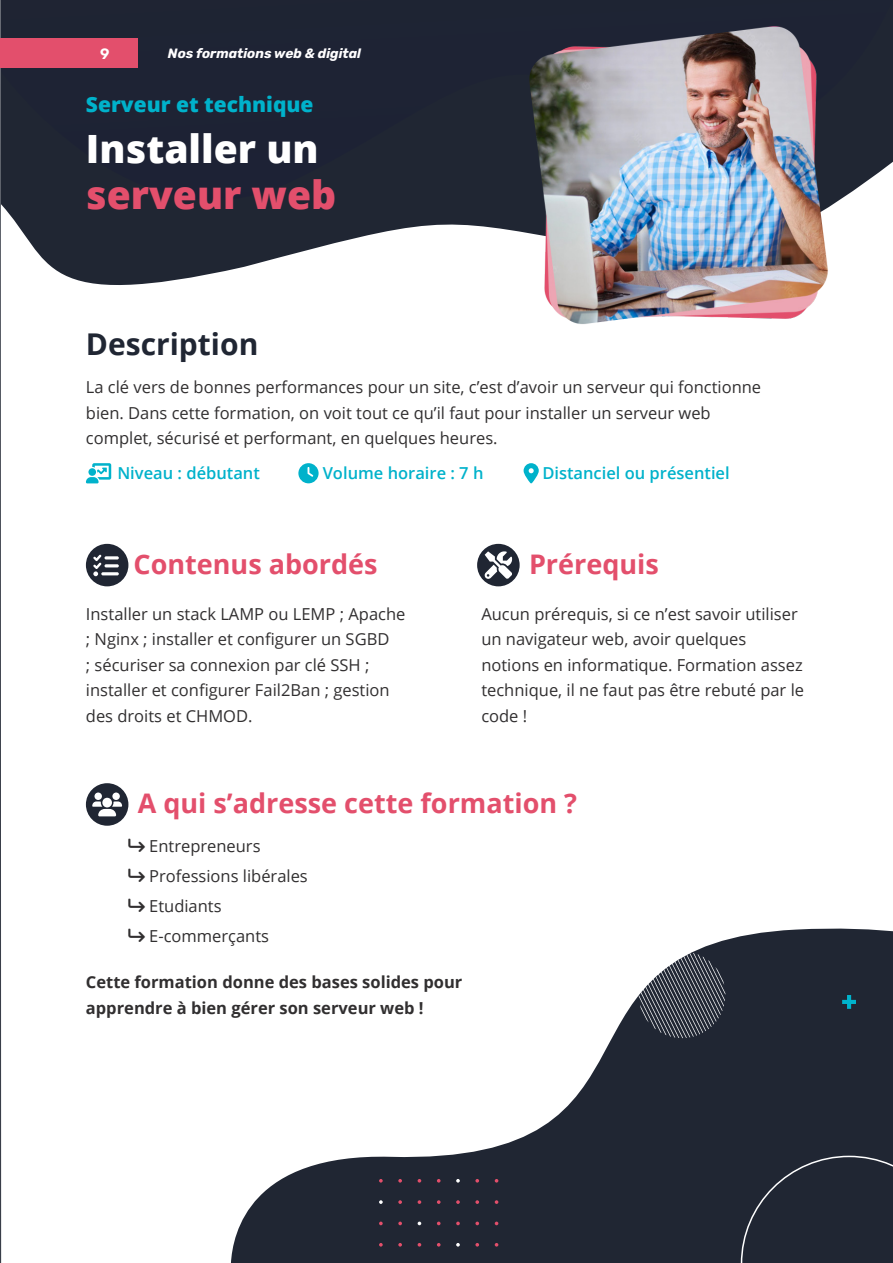
<style>
.page{position:relative;width:893px;height:1263px;background:#fff}
.page>*{position:absolute;margin:0;border:0;box-sizing:border-box;transform-origin:0 0}
.Sub_Headline{font:800 39px "Open Sans";color:#fff}
.Sub_Headline-2{font:800 39px "Open Sans";color:#e34f6c}
.Headliners{font:700 30px "Open Sans";color:#202633}
.Headliners-2{font:700 27px "Open Sans";color:#e34f6c}
.Sub_Headline-3{font:800 21px "Open Sans";color:#00b2cb}
.Body_Text{font:16.5px/25.5px "Open Sans";color:#312f30}
.Body_Text-2{font:700 16.5px/25.5px "Open Sans";color:#312f30}
.Headliners-3{font:600 16.5px "Open Sans";color:#00b2cb}
.t1{font:600 15px "Rubik";color:#fff}
.t2{font:italic 700 13.5px "Rubik";color:#fffeff}
</style>
<div class="page">
<svg style="left:231px;top:928px;width:662px;height:335px;fill:#202633"></svg>
<svg style="left:639px;top:951px;width:86px;height:87px;background:#5e626b"></svg>
<svg style="left:379px;top:1179px;width:4px;height:3px"></svg>
<svg style="left:398px;top:1179px;width:4px;height:3px"></svg>
<svg style="left:437px;top:1179px;width:4px;height:3px"></svg>
<svg style="left:456px;top:1179px;width:4px;height:3px"></svg>
<svg style="left:475px;top:1179px;width:4px;height:3px"></svg>
<svg style="left:379px;top:1200px;width:4px;height:4px"></svg>
<svg style="left:398px;top:1200px;width:4px;height:4px"></svg>
<svg style="left:418px;top:1200px;width:3px;height:4px"></svg>
<svg style="left:437px;top:1200px;width:4px;height:4px"></svg>
<svg style="left:456px;top:1200px;width:4px;height:4px"></svg>
<svg style="left:475px;top:1200px;width:4px;height:4px"></svg>
<svg style="left:495px;top:1200px;width:3px;height:4px"></svg>
<svg style="left:379px;top:1221px;width:4px;height:4px"></svg>
<svg style="left:398px;top:1221px;width:4px;height:4px"></svg>
<svg style="left:418px;top:1221px;width:3px;height:4px"></svg>
<svg style="left:437px;top:1221px;width:4px;height:4px"></svg>
<svg style="left:456px;top:1221px;width:4px;height:4px"></svg>
<svg style="left:475px;top:1221px;width:4px;height:4px"></svg>
<svg style="left:495px;top:1221px;width:3px;height:4px"></svg>
<svg style="left:379px;top:1243px;width:4px;height:3px"></svg>
<svg style="left:398px;top:1243px;width:4px;height:3px"></svg>
<svg style="left:437px;top:1243px;width:4px;height:3px"></svg>
<svg style="left:456px;top:1243px;width:4px;height:3px"></svg>
<svg style="left:475px;top:1243px;width:4px;height:3px"></svg>
<div style="left:741px;top:1156px;width:152px;height:107px;background:#202633"></div>
<svg style="left:842px;top:995px;width:14px;height:14px"></svg>
<svg style="left:1px;top:202px;width:497px;height:83px;fill:#202633"></svg>
<div style="left:1px;top:0;width:892px;height:202px;background:#1e2434"></div>
<div style="left:86px;top:544px;width:42px;height:42px;background:#202633;border-radius:50%"></div>
<svg style="left:93px;top:555px;width:26px;height:21px"></svg>
<div style="left:477px;top:544px;width:43px;height:42px;background:#202633;border-radius:50%"></div>
<svg style="left:484px;top:551px;width:28px;height:28px"></svg>
<div style="left:86px;top:783px;width:42px;height:43px;background:#202633;border-radius:50%"></div>
<svg style="left:92px;top:792px;width:30px;height:24px"></svg>
<svg style="left:86px;top:463px;width:25px;height:20px"></svg>
<svg style="left:298px;top:463px;width:21px;height:20px"></svg>
<svg style="left:524px;top:463px;width:15px;height:20px"></svg>
<img style="left:498px;top:0;width:360px;height:324px">
<hr style="left:0;top:0;width:1px;height:1263px;background:#393e49">
<div style="left:0;top:38px;width:138px;height:30px;background:#e34f6c"></div>
<p class="t1" style="left:100px;top:45px;width:11px">9</p>
<p class="t2" style="left:168px;top:45px;width:195px">Nos formations web &amp; digital</p>
<p class="Sub_Headline-3" style="left:86px;top:89px;width:229px">Serveur et technique</p>
<p class="Sub_Headline" style="left:86px;top:119px;width:234px">Installer un</p>
<p class="Sub_Headline-2" style="left:86px;top:166px;width:252px">serveur web</p>
<p class="Headliners" style="left:86px;top:322px;width:174px">Description</p>
<p class="Body_Text" style="left:86px;top:374px;width:677px">La clé vers de bonnes performances pour un site, c’est d’avoir un serveur qui fonctionne bien. Dans cette formation, on voit tout ce qu’il faut pour installer un serveur web complet, sécurisé et performant, en quelques heures.</p>
<p class="Headliners-3" style="left:117px;top:461px;width:144px">Niveau : débutant</p>
<p class="Headliners-3" style="left:323px;top:461px;width:162px">Volume horaire : 7 h</p>
<p class="Headliners-3" style="left:542px;top:461px;width:189px">Distanciel ou présentiel</p>
<p class="Headliners-2" style="left:134px;top:545px;width:246px">Contenus abordés</p>
<p class="Headliners-2" style="left:529px;top:545px;width:131px">Prérequis</p>
<p class="Body_Text" style="left:86px;top:601px;width:321px">Installer un stack LAMP ou LEMP ; Apache ; Nginx ; installer et configurer un SGBD<br>; sécuriser sa connexion par clé SSH ; installer et configurer Fail2Ban ; gestion des droits et CHMOD.</p>
<p class="Body_Text" style="left:481px;top:600px;width:324px">Aucun prérequis, si ce n’est savoir utiliser un navigateur web, avoir quelques notions en informatique. Formation assez technique, il ne faut pas être rebuté par le code !</p>
<p class="Headliners-2" style="left:138px;top:784px;width:441px">A qui s’adresse cette formation ?</p>
<p class="Body_Text" style="left:149px;top:833px;width:113px">Entrepreneurs</p>
<p class="Body_Text" style="left:149px;top:863px;width:160px">Professions libérales</p>
<p class="Body_Text" style="left:149px;top:893px;width:74px">Etudiants</p>
<p class="Body_Text" style="left:149px;top:922px;width:121px">E-commerçants</p>
<p class="Body_Text-2" style="left:86px;top:969px;width:378px">Cette formation donne des bases solides pour apprendre à bien gérer son serveur web !</p>
</div>
